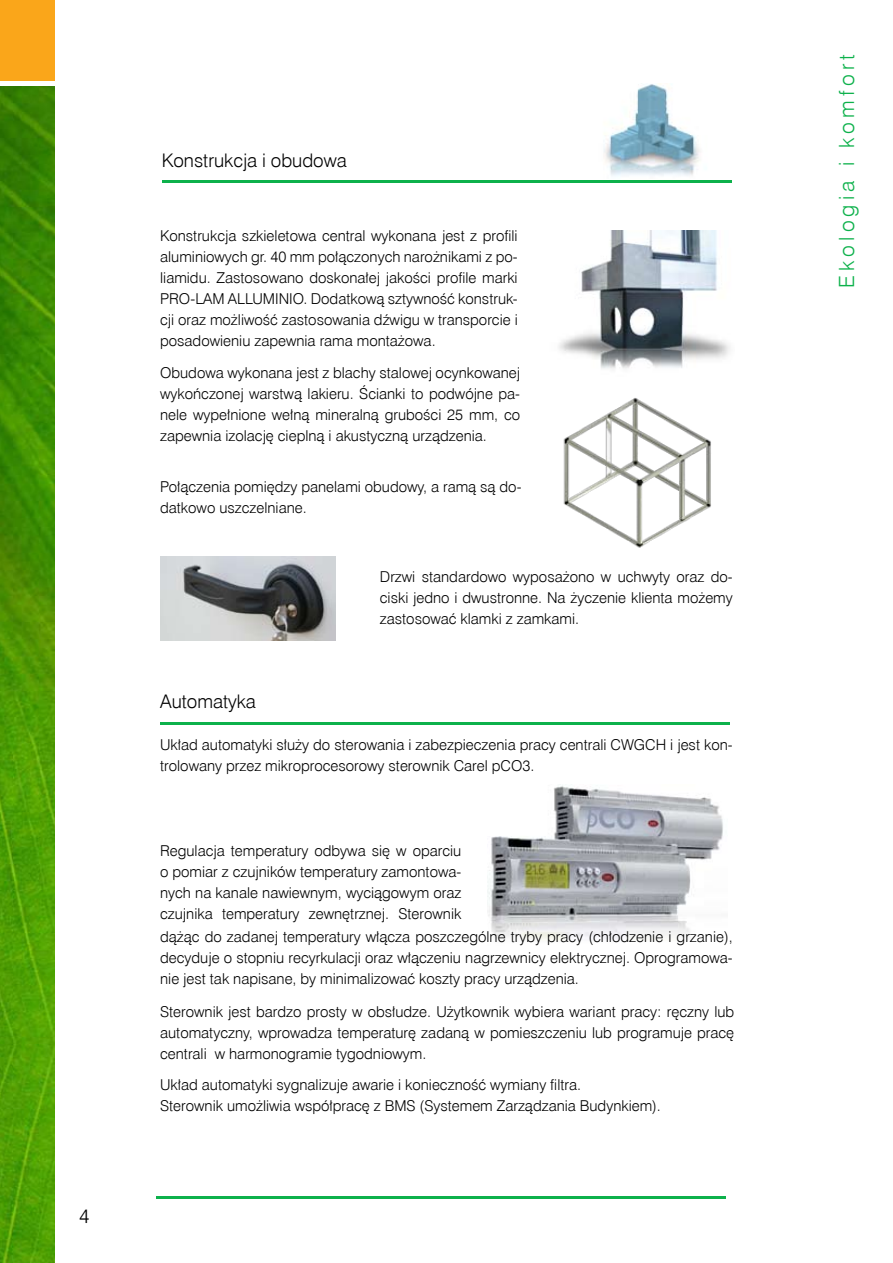
<style>
.page{position:relative;width:893px;height:1263px;background:#fff}
.page>*{position:absolute;margin:0;border:0;box-sizing:border-box;transform-origin:0 0}
.t1{font:21px "Swis 721 Lt EU";letter-spacing:.2em;color:#0db14b}
.t2{font:19.5px "Swis 721 Lt EU";color:#000}
.t3{font:18.75px "Swis 721 Lt EU";color:#000}
.t4{font:15px/21px "Swis 721 Lt EU";color:#000;text-align:justify}
</style>
<div class="page">
<img style="left:586px;top:84px;width:131px;height:97px">
<img style="left:487px;top:785px;width:236px;height:155px">
<hr style="left:162px;top:181px;width:569px;height:2px;background:#0db14b">
<div style="left:0;top:0;width:54px;height:81px;background:#faa61a"></div>
<img style="left:563px;top:398px;width:148px;height:150px">
<img style="left:559px;top:231px;width:171px;height:138px">
<img style="left:160px;top:556px;width:176px;height:84px">
<hr style="left:160px;top:722px;width:569px;height:3px;background:#0db14b">
<hr style="left:156px;top:1196px;width:569px;height:2px;background:#0db14b">
<img style="left:0;top:86px;width:54px;height:959px">
<img style="left:0;top:1045px;width:54px;height:218px">
<h2 class="t2" style="left:79px;top:1204px;width:12px">4</h2>
<p class="t3" style="left:162px;top:149px;width:186px">Konstrukcja i obudowa</p>
<p class="t4" style="left:160px;top:226px;width:359px">Konstrukcja szkieletowa central wykonana jest z profili aluminiowych gr. 40 mm połączonych narożnikami z po&shy;liamidu. Zastosowano doskonałej jakości profile marki PRO-LAM ALLUMINIO. Dodatkową sztywność konstruk&shy;cji oraz możliwość zastosowania dźwigu w transporcie i posadowieniu zapewnia rama montażowa.</p>
<p class="t4" style="left:160px;top:363px;width:362px">Obudowa wykonana jest z blachy stalowej ocynkowanej wykończonej warstwą lakieru. Ścianki to podwójne pa&shy;nele wypełnione wełną mineralną grubości 25 mm, co zapewnia izolację cieplną i akustyczną urządzenia.</p>
<p class="t4" style="left:160px;top:476px;width:363px">Połączenia pomiędzy panelami obudowy, a ramą są do&shy;datkowo uszczelniane.</p>
<p class="t4" style="left:380px;top:566px;width:354px">Drzwi standardowo wyposażono w uchwyty oraz do&shy;ciski jedno i dwustronne. Na życzenie klienta możemy zastosować klamki z zamkami.</p>
<p class="t3" style="left:160px;top:690px;width:97px">Automatyka</p>
<p class="t4" style="left:160px;top:734px;width:574px">Układ automatyki służy do sterowania i zabezpieczenia pracy centrali CWGCH i jest kon&shy;trolowany przez mikroprocesorowy sterownik Carel pCO3.</p>
<p class="t4" style="left:160px;top:840px;width:303px">Regulacja temperatury odbywa się w oparciu o pomiar z czujników temperatury zamontowa&shy;nych na kanale nawiewnym, wyciągowym oraz czujnika temperatury zewnętrznej. Sterownik</p>
<p class="t4" style="left:160px;top:926px;width:574px">dążąc do zadanej temperatury włącza poszczególne tryby pracy (chłodzenie i grzanie), decyduje o stopniu recyrkulacji oraz włączeniu nagrzewnicy elektrycznej. Oprogramowa&shy;nie jest tak napisane, by minimalizować koszty pracy urządzenia.</p>
<p class="t4" style="left:160px;top:1001px;width:576px">Sterownik jest bardzo prosty w obsłudze. Użytkownik wybiera wariant pracy: ręczny lub automatyczny, wprowadza temperaturę zadaną w pomieszczeniu lub programuje pracę centrali w harmonogramie tygodniowym.</p>
<p class="t4" style="left:160px;top:1075px;width:502px">Układ automatyki sygnalizuje awarie i konieczność wymiany filtra.<br>Sterownik umożliwia współpracę z BMS (Systemem Zarządzania Budynkiem).</p>
<h1 class="t1" style="left:834px;top:288px;width:236px;rotate:-90deg">Ekologia i komfort</h1>
</div>
